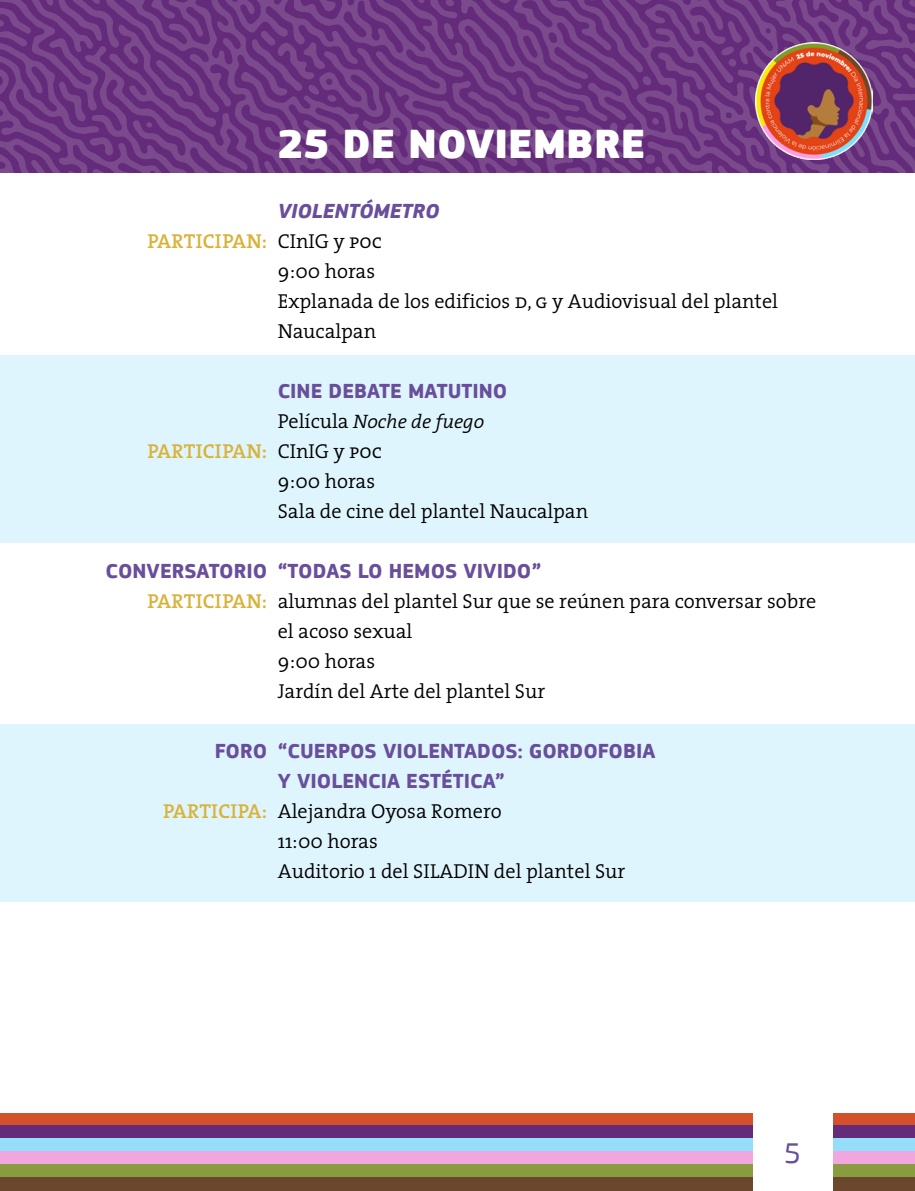
<style>
.page{position:relative;width:915px;height:1191px;background:#fff}
.page>*{position:absolute;margin:0;border:0;box-sizing:border-box;transform-origin:0 0}
.t1{font:900 42px "PF Square Sans Pro";color:#fff}
.t2{font:30px "PF Square Sans Pro";color:#684e9b}
.t3{font:700 21px/30px "PF Square Sans Pro";color:#684e9b}
.t4{font:italic 700 21px "PF Square Sans Pro";color:#684e9b}
.t5{font:300 20.25px/30px "The Serif";color:#000}
.t6{font:italic 300 19.5px "The Serif";color:#000}
.s1{font-weight:600;color:#d8b33b}
.s2{font-family:"The Serif Semi Light Caps";font-weight:400}
.s3{font-style:normal;font-size:20.25px}
</style>
<div class="page">
<div style="left:0;top:1113px;width:914px;height:13px;background:#d44f2b"></div>
<div style="left:0;top:1126px;width:914px;height:13px;background:#632b7a"></div>
<div style="left:0;top:1139px;width:914px;height:13px;background:#94defa"></div>
<div style="left:0;top:1152px;width:914px;height:13px;background:#f2a6e0"></div>
<div style="left:0;top:1165px;width:914px;height:13px;background:#8a9c40"></div>
<div style="left:0;top:1178px;width:914px;height:13px;background:#6b472e"></div>
<div style="left:752px;top:1111px;width:80px;height:80px;background:#fff"></div>
<svg style="left:0;top:0;width:914px;height:172px;background:#6d3982"></svg>
<div style="left:0;top:355px;width:914px;height:187px;background:#dff5fd"></div>
<div style="left:0;top:724px;width:914px;height:177px;background:#dff5fd"></div>
<img style="left:755px;top:43px;width:117px;height:116px">
<h1 class="t1" style="left:277px;top:117px;width:369px">25 DE NOVIEMBRE</h1>
<p class="t4" style="left:277px;top:198px;width:163px">VIOLENTÓMETRO</p>
<p class="t5" style="left:278px;top:225px;width:501px;text-indent:-130px"><span class="s1">PARTICIPAN:</span> CInIG y <span class="s2">poc<br></span>9:00 horas<br>Explanada de los edificios <span class="s2">d</span>, <span class="s2">g</span> y Audiovisual del plantel<br>Naucalpan</p>
<p class="t3" style="left:277px;top:376px;width:231px">CINE DEBATE MATUTINO</p>
<p class="t6" style="left:278px;top:405px;width:208px"><span class="s3">Película</span> Noche de fuego</p>
<p class="t5" style="left:278px;top:435px;width:312px;text-indent:-130px"><span class="s1">PARTICIPAN:</span> CInIG y <span class="s2">poc<br></span>9:00 horas<br>Sala de cine del plantel Naucalpan</p>
<p class="t3" style="left:106px;top:556px;width:437px">CONVERSATORIO “TODAS LO HEMOS VIVIDO”</p>
<p class="t5" style="left:278px;top:585px;width:540px;text-indent:-130px"><span class="s1">PARTICIPAN:</span> alumnas del plantel Sur que se reúnen para conversar sobre el acoso sexual<br>9:00 horas<br>Jardín del Arte del plantel Sur</p>
<p class="t3" style="left:277px;top:736px;width:379px;text-indent:-63px">FORO “CUERPOS VIOLENTADOS: GORDOFOBIA<br>Y VIOLENCIA ESTÉTICA”</p>
<p class="t5" style="left:278px;top:795px;width:349px;text-indent:-114px"><span class="s1">PARTICIPA:</span> Alejandra Oyosa Romero<br>11:00 horas<br>Auditorio 1 del SILADIN del plantel Sur</p>
<h2 class="t2" style="left:783px;top:1136px;width:18px">5</h2>
</div>
